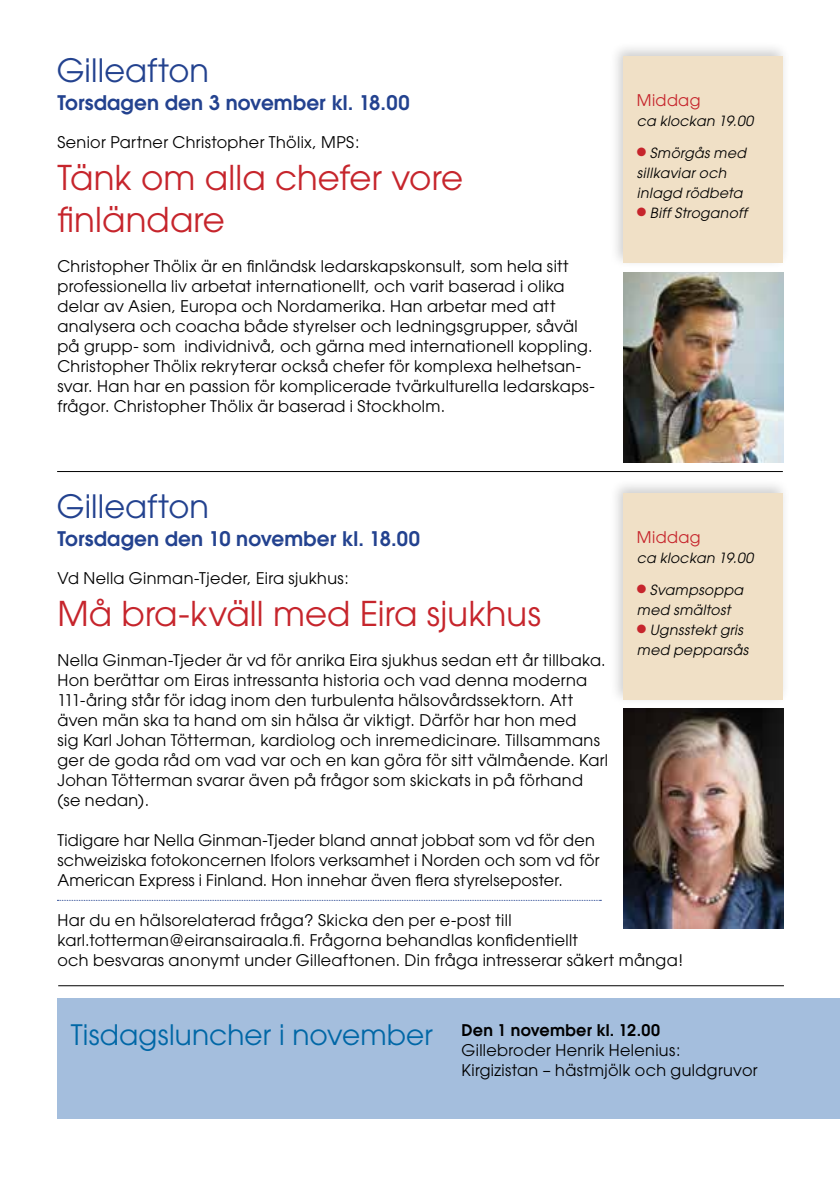
<style>
.page{position:relative;width:840px;height:1191px;background:#fff}
.page>*{position:absolute;margin:0;border:0;box-sizing:border-box;transform-origin:0 0}
.t1{font:34px/42px "Avant Garde";letter-spacing:.005em;color:#c6252c}
.t2{font:32px "Avant Garde";letter-spacing:.005em;color:#23428f}
.t3{font:28px "Avant Garde";letter-spacing:.005em;color:#0067a6}
.t4{font:600 20px "Avant Garde";letter-spacing:.01em;color:#23428f}
.t5{font:16px/20px "Avant Garde";letter-spacing:.02em;color:#000}
.t6{font:600 16px "Avant Garde";letter-spacing:.01em;color:#000}
.t7{font:16px "Avant Garde";letter-spacing:.025em;color:#c6252c}
.t8{font:italic 14px/20px "Avant Garde";letter-spacing:.025em;color:#000}
.s1{color:#c6252c}
</style>
<div class="page">
<div style="left:57px;top:998px;width:782px;height:121px;background:#a4bedd"></div>
<div style="left:608px;top:41px;width:182px;height:228px;background:#000;opacity:.2"></div>
<div style="left:623px;top:57px;width:159px;height:206px;background:#f0e0c6"></div>
<hr style="left:57px;top:471px;width:725px;height:1px;background:#000">
<hr style="left:58px;top:985px;width:725px;height:1px;background:#000">
<img style="left:623px;top:709px;width:159px;height:219px">
<img style="left:623px;top:272px;width:159px;height:190px">
<div style="left:608px;top:478px;width:182px;height:228px;background:#000;opacity:.2"></div>
<div style="left:623px;top:493px;width:159px;height:207px;background:#f0e0c6"></div>
<svg style="left:57px;top:900px;width:544px;height:1px"></svg>
<h2 class="t2" style="left:57px;top:51px;width:154px">Gilleafton</h2>
<p class="t4" style="left:57px;top:89px;width:353px">Torsdagen den 3 november kl. 18.00</p>
<p class="t5" style="left:57px;top:132px;width:303px">Senior Partner Christopher Thölix, MPS:</p>
<h1 class="t1" style="left:57px;top:156px;width:407px">Tänk om alla chefer vore finländare</h1>
<p class="t5" style="left:57px;top:256px;width:538px">Christopher Thölix är en finländsk ledarskapskonsult, som hela sitt professionella liv arbetat internationellt, och varit baserad i olika delar av Asien, Europa och Nordamerika. Han arbetar med att analysera och coacha både styrelser och ledningsgrupper, såväl på grupp- som individnivå, och gärna med internationell koppling.<br>Christopher Thölix rekryterar också chefer för komplexa helhetsan&shy;svar. Han har en passion för komplicerade tvärkulturella ledarskaps&shy;frågor. Christopher Thölix är baserad i Stockholm.</p>
<h2 class="t2" style="left:57px;top:488px;width:154px">Gilleafton</h2>
<p class="t7" style="left:636px;top:91px;width:65px">Middag</p>
<p class="t8" style="left:636px;top:111px;width:118px">ca klockan 19.00</p>
<p class="t8" style="left:636px;top:143px;width:111px"><span class="s1">●</span> Smörgås med sillkaviar och inlagd rödbeta</p>
<p class="t8" style="left:636px;top:203px;width:112px"><span class="s1">●</span> Biff Stroganoff</p>
<p class="t7" style="left:636px;top:527px;width:65px">Middag</p>
<p class="t8" style="left:636px;top:548px;width:118px">ca klockan 19.00</p>
<p class="t8" style="left:636px;top:580px;width:108px"><span class="s1">●</span> Svampsoppa med smältost</p>
<p class="t8" style="left:636px;top:620px;width:113px"><span class="s1">●</span> Ugnsstekt gris med pepparsås</p>
<p class="t4" style="left:57px;top:526px;width:364px">Torsdagen den 10 november kl. 18.00</p>
<p class="t5" style="left:57px;top:568px;width:293px">Vd Nella Ginman-Tjeder, Eira sjukhus:</p>
<h1 class="t1" style="left:57px;top:593px;width:484px">Må bra-kväll med Eira sjukhus</h1>
<p class="t5" style="left:57px;top:650px;width:552px">Nella Ginman-Tjeder är vd för anrika Eira sjukhus sedan ett år tillbaka.<br>Hon berättar om Eiras intressanta historia och vad denna moderna 111-åring står för idag inom den turbulenta hälsovårdssektorn. Att även män ska ta hand om sin hälsa är viktigt. Därför har hon med<br>sig Karl Johan Tötterman, kardiolog och inremedicinare. Tillsammans ger de goda råd om vad var och en kan göra för sitt välmående. Karl Johan Tötterman svarar även på frågor som skickats in på förhand (se nedan).</p>
<p class="t5" style="left:57px;top:830px;width:543px">Tidigare har Nella Ginman-Tjeder bland annat jobbat som vd för den schweiziska fotokoncernen Ifolors verksamhet i Norden och som vd för<br>American Express i Finland. Hon innehar även flera styrelseposter.</p>
<p class="t5" style="left:57px;top:910px;width:627px">Har du en hälsorelaterad fråga? Skicka den per e-post till karl.totterman@eiransairaala.fi. Frågorna behandlas konfidentiellt<br>och besvaras anonymt under Gilleaftonen. Din fråga intresserar säkert många!</p>
<h3 class="t3" style="left:71px;top:1018px;width:363px">Tisdagsluncher i november</h3>
<p class="t6" style="left:461px;top:1019px;width:200px">Den 1 november kl. 12.00</p>
<p class="t5" style="left:461px;top:1040px;width:297px">Gillebroder Henrik Helenius:<br>Kirgizistan – hästmjölk och guldgruvor</p>
</div>
